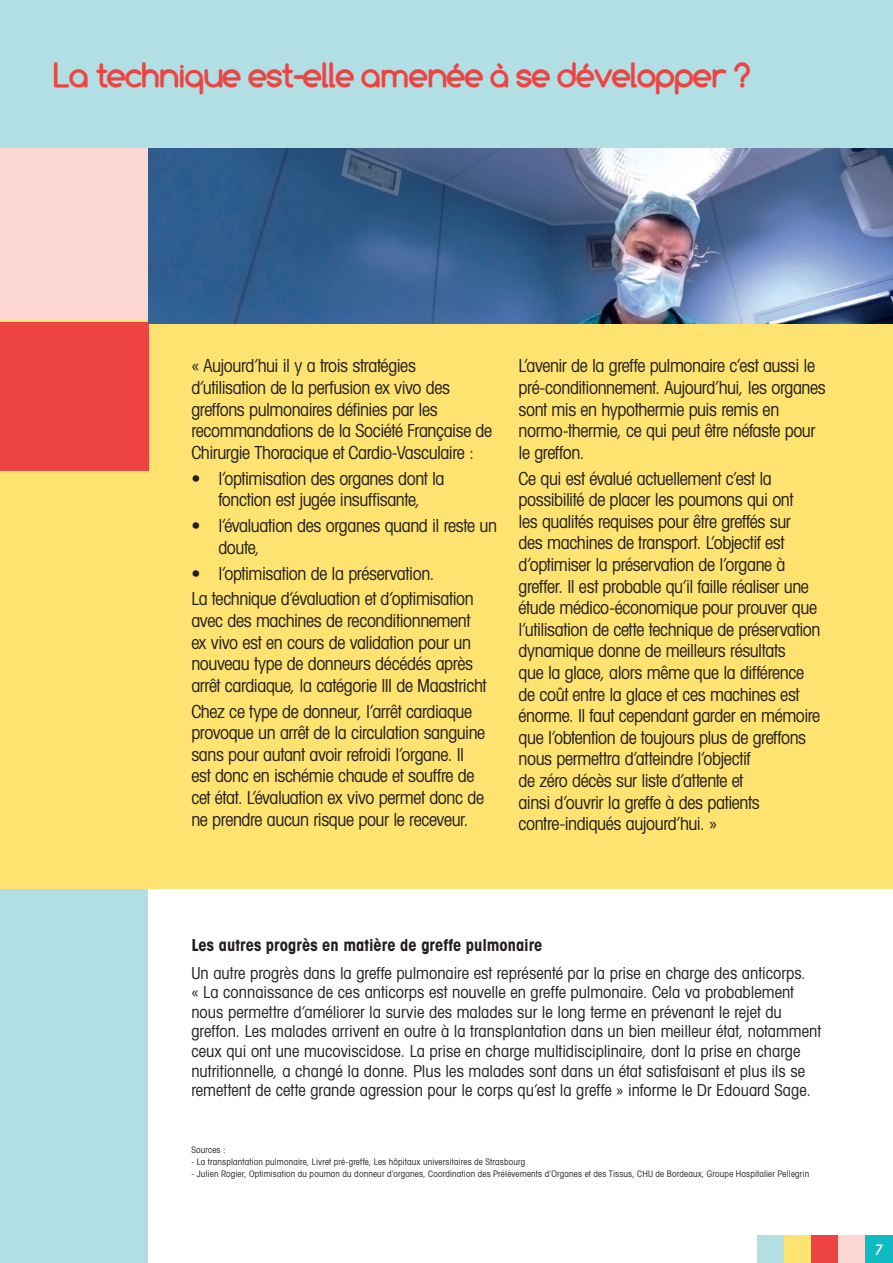
<style>
.page{position:relative;width:893px;height:1263px;background:#b1dfe4}
.page>*{position:absolute;margin:0;border:0;box-sizing:border-box;transform-origin:0 0}
.t1{font:700 34.5px "Comfortaa";letter-spacing:-.025em;color:#ee4441}
.t2{font:condensed 18px/21.6px "Avant Garde";letter-spacing:-.025em;color:#231f20}
.t3{font:condensed 16.5px/19.5px "Avant Garde";color:#231f20}
.t4{font:700 condensed 16.5px "Avant Garde";color:#231f20}
.t5{font:700 15px "Comfortaa";color:#fff}
.t6{font:condensed 9px "Avant Garde";letter-spacing:.02em;color:#231f20}
</style>
<div class="page">
<div style="left:149px;top:298px;width:744px;height:965px;background:#fff"></div>
<div style="left:757px;top:1236px;width:27px;height:27px;background:#b1dfe4"></div>
<div style="left:784px;top:1236px;width:27px;height:27px;background:#ffe371"></div>
<div style="left:811px;top:1236px;width:28px;height:27px;background:#ee4441"></div>
<div style="left:839px;top:1236px;width:27px;height:27px;background:#fbd6d2"></div>
<div style="left:866px;top:1236px;width:27px;height:27px;background:#0fbbc3"></div>
<div style="left:0;top:149px;width:893px;height:739px;background:#ffe371"></div>
<div style="left:0;top:322px;width:149px;height:149px;background:#ee4441"></div>
<div style="left:0;top:149px;width:149px;height:171px;background:#fbd6d2"></div>
<img style="left:149px;top:149px;width:744px;height:174px">
<h1 class="t1" style="left:54px;top:55px;width:697px">La technique est-elle amenée à se développer ?</h1>
<p class="t2" style="left:191px;top:355px;width:302px">« Aujourd’hui il y a trois stratégies d’utilisation de la perfusion ex vivo des greffons pulmonaires définies par les recommandations de la Société Française de Chirurgie Thoracique et Cardio-Vasculaire :</p>
<p class="t2" style="left:191px;top:467px;width:255px;text-align:center">• l’optimisation des organes dont la fonction est jugée insuffisante,</p>
<p class="t2" style="left:218px;top:514px;width:280px;text-indent:-27px">• l’évaluation des organes quand il reste un doute,</p>
<p class="t2" style="left:191px;top:560px;width:284px;line-height:25.8px">• l’optimisation de la préservation.<br>La technique d’évaluation et d’optimisation</p>
<p class="t2" style="left:191px;top:609px;width:297px">avec des machines de reconditionnement ex vivo est en cours de validation pour un nouveau type de donneurs décédés après arrêt cardiaque, la catégorie III de Maastricht</p>
<p class="t2" style="left:191px;top:700px;width:295px">Chez ce type de donneur, l’arrêt cardiaque provoque un arrêt de la circulation sanguine sans pour autant avoir refroidi l’organe. Il est donc en ischémie chaude et souffre de cet état. L’évaluation ex vivo permet donc de ne prendre aucun risque pour le receveur.</p>
<p class="t2" style="left:519px;top:355px;width:309px">L’avenir de la greffe pulmonaire c’est aussi le pré-conditionnement. Aujourd’hui, les organes sont mis en hypothermie puis remis en normo-thermie, ce qui peut être néfaste pour le greffon.</p>
<p class="t2" style="left:519px;top:467px;width:303px">Ce qui est évalué actuellement c’est la possibilité de placer les poumons qui ont<br>les qualités requises pour être greffés sur<br>des machines de transport. L’objectif est d’optimiser la préservation de l’organe à greffer. Il est probable qu’il faille réaliser une étude médico-économique pour prouver que l’utilisation de cette technique de préservation dynamique donne de meilleurs résultats<br>que la glace, alors même que la différence de coût entre la glace et ces machines est énorme. Il faut cependant garder en mémoire que l’obtention de toujours plus de greffons nous permettra d’atteindre l’objectif<br>de zéro décès sur liste d’attente et<br>ainsi d’ouvrir la greffe à des patients contre-indiqués aujourd’hui. »</p>
<p class="t4" style="left:191px;top:934px;width:353px">Les autres progrès en matière de greffe pulmonaire</p>
<p class="t3" style="left:191px;top:963px;width:631px">Un autre progrès dans la greffe pulmonaire est représenté par la prise en charge des anticorps.<br>« La connaissance de ces anticorps est nouvelle en greffe pulmonaire. Cela va probablement nous permettre d’améliorer la survie des malades sur le long terme en prévenant le rejet du greffon. Les malades arrivent en outre à la transplantation dans un bien meilleur état, notamment ceux qui ont une mucoviscidose. La prise en charge multidisciplinaire, dont la prise en charge nutritionnelle, a changé la donne. Plus les malades sont dans un état satisfaisant et plus ils se remettent de cette grande agression pour le corps qu’est la greffe » informe le Dr Edouard Sage.</p>
<p class="t6" style="left:191px;top:1144px;width:36px">Sources :</p>
<p class="t6" style="left:191px;top:1156px;width:335px">- La transplantation pulmonaire, Livret pré-greffe, Les hôpitaux universitaires de Strasbourg</p>
<p class="t6" style="left:191px;top:1168px;width:619px">- Julien Rogier, Optimisation du poumon du donneur d’organes, Coordination des Prélèvements d’Organes et des Tissus, CHU de Bordeaux, Groupe Hospitalier Pellegrin</p>
<p class="t5" style="left:876px;top:1241px;width:9px">7</p>
</div>
